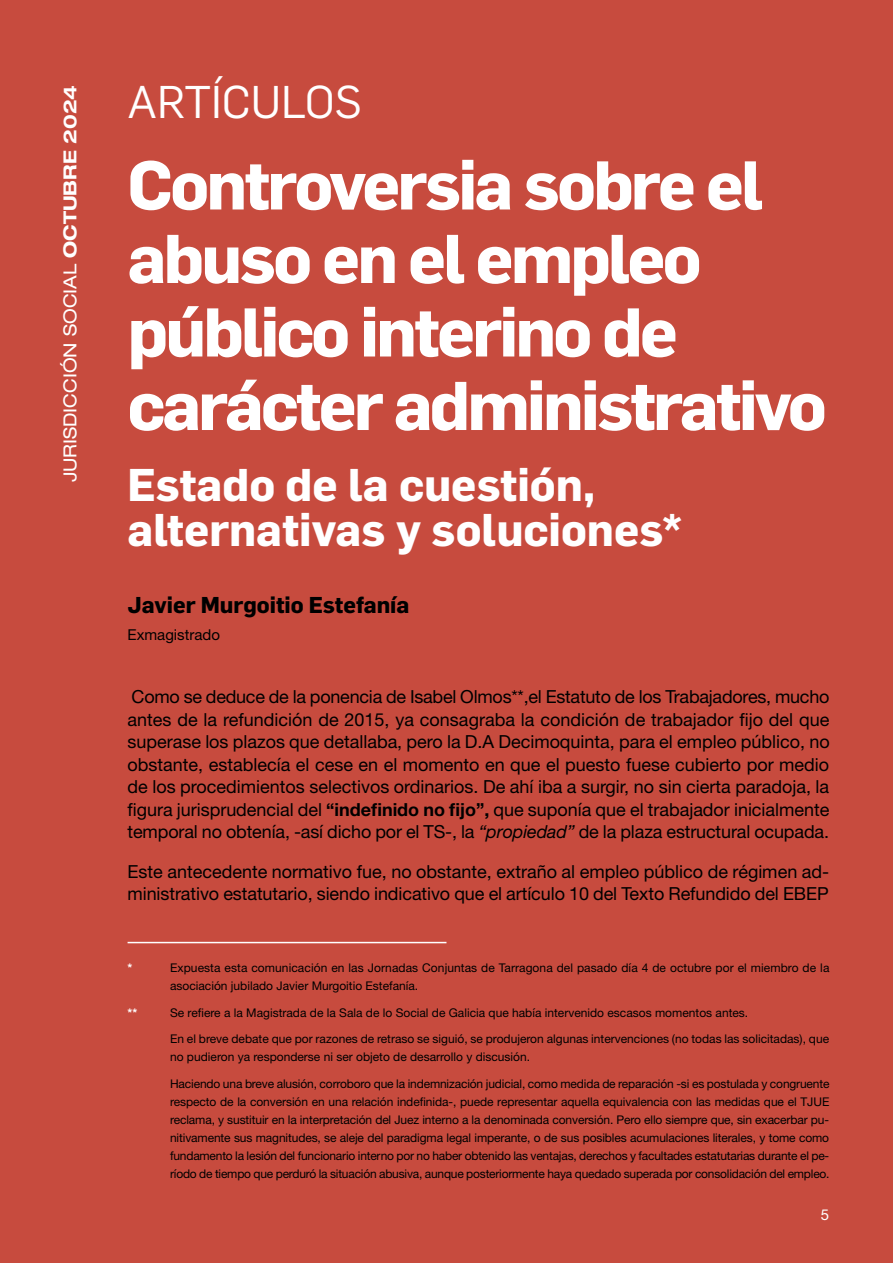
<style>
.page{position:relative;width:893px;height:1263px;background:#c74b3e}
.page>*{position:absolute;margin:0;border:0;box-sizing:border-box;transform-origin:0 0}
._2_Título_artículo{font:700 67.5px/73.5px "Flama";letter-spacing:-.04em;color:#fff}
._2_Subtítulo_artícul{font:700 45px/45px "Flama";color:#fff}
._2_Título_sección{font:45px "Flama";color:#fff}
._1_Parrafo_base{font:700 22.5px "Flama";color:#000}
._1_Parrafo_base-2{font:18px/22.5px "Helvetica Neue LT Std";letter-spacing:-.005em;color:#000;text-align:justify}
.t1{font:expanded 18px "Helvetica Neue LT Std";color:#fff}
._1_Parrafo_base-3{font:15px "Helvetica Neue LT Std";color:#000}
.t2{font:15px "Helvetica Neue LT Std";color:#fff}
._2_Nota_al_pie{font:12px/18px "Helvetica Neue LT Std";color:#000}
._2_Nota_al_pie-2{font:700 12px "Helvetica Neue LT Std";color:#fff}
.s1{font-weight:700}
.s2{font-style:italic}
</style>
<div class="page">
<hr style="left:128px;top:942px;width:318px;height:1px;background:#fff">
<h3 class="t1" style="left:59px;top:482px;width:399px;rotate:-90deg">JURISDICCIÓN SOCIAL <span class="s1">OCTUBRE 2024</span></h3>
<p class="_2_Título_sección" style="left:128px;top:68px;width:236px">ARTÍCULOS</p>
<p class="_2_Título_artículo" style="left:128px;top:145px;width:701px">Controversia sobre el abuso en el empleo público interino de carácter administrativo</p>
<p class="_2_Subtítulo_artícul" style="left:128px;top:460px;width:557px">Estado de la cuestión, alternativas y soluciones*</p>
<p class="_1_Parrafo_base" style="left:128px;top:589px;width:283px">Javier Murgoitio Estefanía</p>
<p class="_1_Parrafo_base-3" style="left:128px;top:626px;width:94px">Exmagistrado</p>
<p class="_1_Parrafo_base-2" style="left:128px;top:685px;width:704px">Como se deduce de la ponencia de Isabel Olmos**,el Estatuto de los Trabajadores, mucho antes de la refundición de 2015, ya consagraba la condición de trabajador fijo del que superase los plazos que detallaba, pero la D.A Decimoquinta, para el empleo público, no obstante, establecía el cese en el momento en que el puesto fuese cubierto por medio de los procedimientos selectivos ordinarios. De ahí iba a surgir, no sin cierta paradoja, la figura jurisprudencial del <span class="s1">“indefinido no fijo”,</span> que suponía que el trabajador inicialmente temporal no obtenía, -así dicho por el TS-, la <span class="s2">“propiedad”</span> de la plaza estructural ocupada.</p>
<p class="_1_Parrafo_base-2" style="left:128px;top:860px;width:703px">Este antecedente normativo fue, no obstante, extraño al empleo público de régimen ad&shy;ministrativo estatutario, siendo indicativo que el artículo 10 del Texto Refundido del EBEP</p>
<p class="_2_Nota_al_pie-2" style="left:128px;top:961px;width:6px">*</p>
<p class="_2_Nota_al_pie" style="left:170px;top:959px;width:661px">Expuesta esta comunicación en las Jornadas Conjuntas de Tarragona del pasado día 4 de octubre por el miembro de la asociación jubilado Javier Murgoitio Estefanía.</p>
<p class="_2_Nota_al_pie-2" style="left:128px;top:1005px;width:11px">**</p>
<p class="_2_Nota_al_pie" style="left:170px;top:1003px;width:580px">Se refiere a la Magistrada de la Sala de lo Social de Galicia que había intervenido escasos momentos antes.</p>
<p class="_2_Nota_al_pie" style="left:170px;top:1030px;width:660px">En el breve debate que por razones de retraso se siguió, se produjeron algunas intervenciones (no todas las solicitadas), que no pudieron ya responderse ni ser objeto de desarrollo y discusión.</p>
<p class="_2_Nota_al_pie" style="left:170px;top:1074px;width:661px;text-align:justify">Haciendo una breve alusión, corroboro que la indemnización judicial, como medida de reparación -si es postulada y congruente respecto de la conversión en una relación indefinida-, puede representar aquella equivalencia con las medidas que el TJUE reclama, y sustituir en la interpretación del Juez interno a la denominada conversión. Pero ello siempre que, sin exacerbar pu&shy;nitivamente sus magnitudes, se aleje del paradigma legal imperante, o de sus posibles acumulaciones literales, y tome como fundamento la lesión del funcionario interno por no haber obtenido las ventajas, derechos y facultades estatutarias durante el pe&shy;ríodo de tiempo que perduró la situación abusiva, aunque posteriormente haya quedado superada por consolidación del empleo.</p>
<p class="t2" style="left:821px;top:1206px;width:10px">5</p>
</div>
